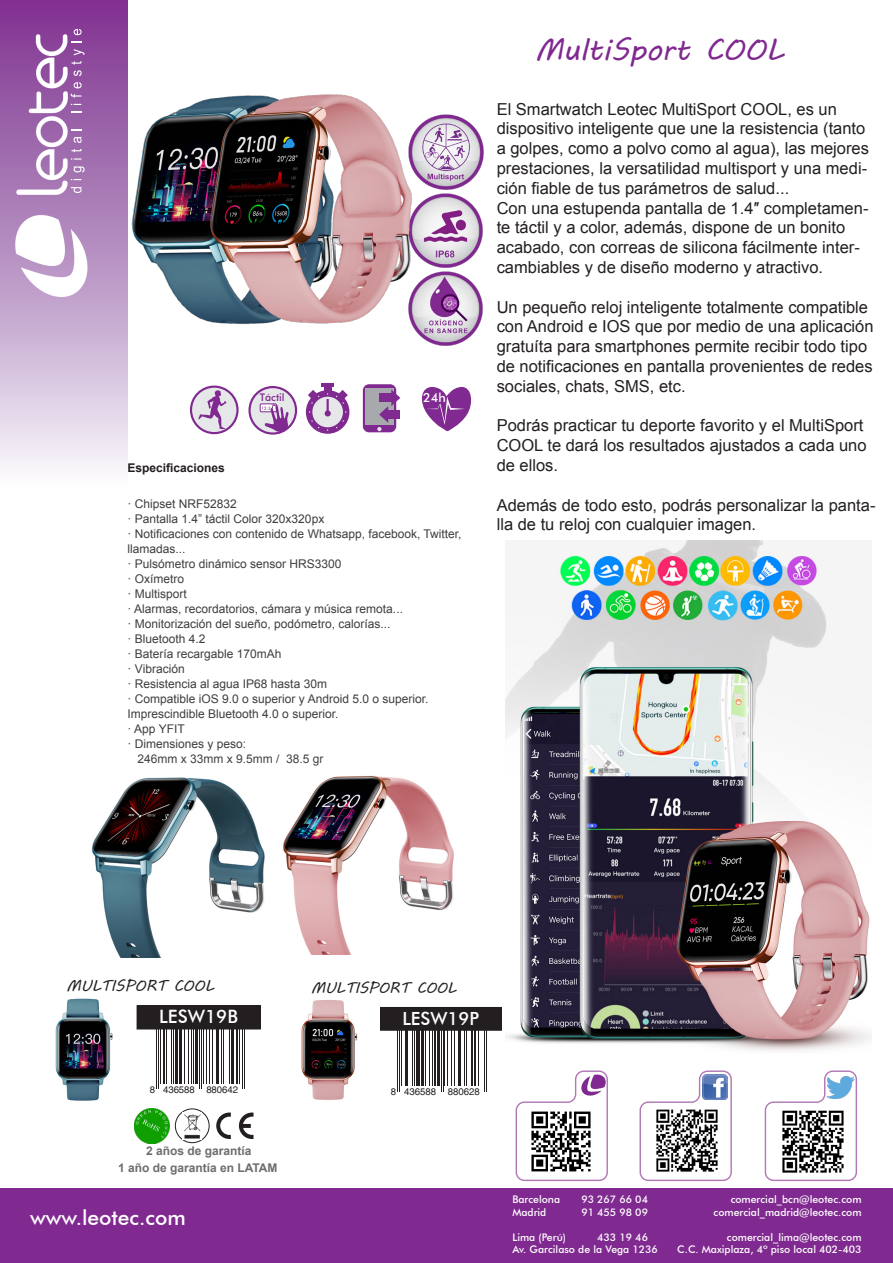
<style>
.page{position:relative;width:893px;height:1263px;background:#fff}
.page>*{position:absolute;margin:0;border:0;box-sizing:border-box;transform-origin:0 0}
.t1{font:30px "MV Boli";color:#802990}
.t2{font:500 21px "Futura BT";color:#fff}
.t3{font:500 18.45px "Futura BT";color:#fff}
.t4{font:500 18.15px "Futura BT";color:#fff}
.t5{font:16.5px/19.8px "Arial";color:#231f20}
.t6{font:15.3px "MV Boli";color:#231f20}
.t7{font:15.15px "MV Boli";color:#231f20}
.t8{font:500 12.6px "Futura BT";color:#fff}
.t9{font:12px/15px "Arial";color:#3e3e3f}
.t10{font:700 12px "Arial";color:#6c6d70}
.t11{font:12px "Arial";color:#414243}
.t12{font:700 12px "Arial";color:#231f20}
.t13{font:500 10.5px "Futura BT";color:#fff}
.t14{font:500 10.5px "Futura BT";color:#802990}
.t15{font:9.6px "Helvetica";color:#231f20}
.t16{font:9.45px "Helvetica";color:#231f20}
</style>
<div class="page">
<img style="left:283px;top:775px;width:171px;height:179px">
<img style="left:91px;top:777px;width:174px;height:180px">
<div style="left:0;top:1188px;width:893px;height:75px;background:#802990"></div>
<svg style="left:639px;top:1070px;width:93px;height:112px"></svg>
<svg style="left:764px;top:1070px;width:93px;height:112px"></svg>
<img style="left:703px;top:1074px;width:24px;height:25px">
<img style="left:827px;top:1076px;width:28px;height:23px">
<div style="left:0;top:0;width:128px;height:486px;background:linear-gradient(to bottom,#7b2d8d,#f4f4f8)"></div>
<img style="left:9px;top:21px;width:86px;height:288px">
<div style="left:306px;top:390px;width:43px;height:44px;background:#802990;border-radius:50%"></div>
<div style="left:324px;top:386px;width:7px;height:6px;background:#802990"></div>
<hr style="left:321px;top:383px;width:13px;height:4px;background:#802990">
<svg style="left:308px;top:390px;width:40px;height:41px"></svg>
<svg style="left:363px;top:384px;width:33px;height:48px"></svg>
<div style="left:366px;top:388px;width:28px;height:37px;background:#a8a9ad"></div>
<svg style="left:377px;top:389px;width:23px;height:42px"></svg>
<svg style="left:191px;top:387px;width:46px;height:46px"></svg>
<div style="left:190px;top:386px;width:49px;height:48px;border:2px solid #802990;border-radius:50%"></div>
<div style="left:250px;top:387px;width:46px;height:46px;background:#e6e7e9;border-radius:50%"></div>
<div style="left:248px;top:386px;width:49px;height:49px;border:2px solid #802990;border-radius:50%"></div>
<svg style="left:198px;top:389px;width:28px;height:40px"></svg>
<div style="left:260px;top:403px;width:17px;height:9px;border:1px solid #802990"></div>
<svg style="left:262px;top:404px;width:27px;height:29px"></svg>
<svg style="left:421px;top:387px;width:51px;height:44px"></svg>
<img style="left:424px;top:114px;width:60px;height:232px">
<svg style="left:515px;top:1070px;width:93px;height:112px"></svg>
<svg style="left:216px;top:1112px;width:37px;height:27px"></svg>
<div style="left:175px;top:1109px;width:34px;height:34px;border:1px solid #231f20;border-radius:50%"></div>
<img style="left:184px;top:1113px;width:18px;height:26px">
<img style="left:135px;top:1108px;width:34px;height:35px">
<hr style="left:397px;top:1010px;width:1px;height:81px;background:#231f20">
<hr style="left:399px;top:1010px;width:1px;height:81px;background:#231f20">
<hr style="left:401px;top:1010px;width:1px;height:76px;background:#231f20">
<hr style="left:405px;top:1010px;width:1px;height:76px;background:#231f20">
<hr style="left:407px;top:1010px;width:1px;height:76px;background:#231f20">
<hr style="left:412px;top:1010px;width:1px;height:76px;background:#231f20">
<hr style="left:414px;top:1010px;width:1px;height:76px;background:#231f20">
<hr style="left:416px;top:1010px;width:4px;height:76px;background:#231f20">
<hr style="left:421px;top:1010px;width:3px;height:76px;background:#231f20">
<hr style="left:425px;top:1010px;width:1px;height:76px;background:#231f20">
<hr style="left:429px;top:1010px;width:1px;height:76px;background:#231f20">
<hr style="left:432px;top:1010px;width:1px;height:76px;background:#231f20">
<hr style="left:434px;top:1010px;width:2px;height:76px;background:#231f20">
<hr style="left:437px;top:1010px;width:3px;height:76px;background:#231f20">
<hr style="left:441px;top:1010px;width:1px;height:81px;background:#231f20">
<hr style="left:443px;top:1010px;width:1px;height:81px;background:#231f20">
<hr style="left:444px;top:1010px;width:1px;height:76px;background:#231f20">
<hr style="left:447px;top:1010px;width:1px;height:76px;background:#231f20">
<hr style="left:451px;top:1010px;width:1px;height:76px;background:#231f20">
<hr style="left:454px;top:1010px;width:1px;height:76px;background:#231f20">
<hr style="left:458px;top:1010px;width:3px;height:76px;background:#231f20">
<hr style="left:462px;top:1010px;width:1px;height:76px;background:#231f20">
<hr style="left:464px;top:1010px;width:1px;height:76px;background:#231f20">
<hr style="left:466px;top:1010px;width:1px;height:76px;background:#231f20">
<hr style="left:471px;top:1010px;width:2px;height:76px;background:#231f20">
<hr style="left:474px;top:1010px;width:2px;height:76px;background:#231f20">
<hr style="left:478px;top:1010px;width:1px;height:76px;background:#231f20">
<hr style="left:484px;top:1010px;width:1px;height:81px;background:#231f20">
<hr style="left:486px;top:1010px;width:1px;height:81px;background:#231f20">
<img style="left:301px;top:1000px;width:83px;height:100px">
<div style="left:381px;top:1007px;width:121px;height:23px;background:#231f20"></div>
<hr style="left:156px;top:1008px;width:1px;height:81px;background:#231f20">
<hr style="left:158px;top:1008px;width:1px;height:81px;background:#231f20">
<hr style="left:160px;top:1008px;width:1px;height:75px;background:#231f20">
<hr style="left:163px;top:1008px;width:2px;height:75px;background:#231f20">
<hr style="left:166px;top:1008px;width:1px;height:75px;background:#231f20">
<hr style="left:171px;top:1008px;width:1px;height:75px;background:#231f20">
<hr style="left:173px;top:1008px;width:1px;height:75px;background:#231f20">
<hr style="left:175px;top:1008px;width:3px;height:75px;background:#231f20">
<hr style="left:179px;top:1008px;width:3px;height:75px;background:#231f20">
<hr style="left:184px;top:1008px;width:1px;height:75px;background:#231f20">
<hr style="left:188px;top:1008px;width:1px;height:75px;background:#231f20">
<hr style="left:191px;top:1008px;width:1px;height:75px;background:#231f20">
<hr style="left:193px;top:1008px;width:1px;height:75px;background:#231f20">
<hr style="left:195px;top:1008px;width:3px;height:75px;background:#231f20">
<hr style="left:199px;top:1008px;width:1px;height:81px;background:#231f20">
<hr style="left:201px;top:1008px;width:1px;height:81px;background:#231f20">
<hr style="left:203px;top:1008px;width:1px;height:75px;background:#231f20">
<hr style="left:206px;top:1008px;width:1px;height:75px;background:#231f20">
<hr style="left:209px;top:1008px;width:1px;height:75px;background:#231f20">
<hr style="left:212px;top:1008px;width:1px;height:75px;background:#231f20">
<hr style="left:216px;top:1008px;width:3px;height:75px;background:#231f20">
<hr style="left:221px;top:1008px;width:1px;height:75px;background:#231f20">
<hr style="left:223px;top:1008px;width:1px;height:75px;background:#231f20">
<hr style="left:229px;top:1008px;width:1px;height:75px;background:#231f20">
<hr style="left:231px;top:1008px;width:3px;height:75px;background:#231f20">
<hr style="left:236px;top:1008px;width:2px;height:75px;background:#231f20">
<hr style="left:239px;top:1008px;width:2px;height:75px;background:#231f20">
<hr style="left:242px;top:1008px;width:1px;height:81px;background:#231f20">
<hr style="left:244px;top:1008px;width:1px;height:81px;background:#231f20">
<img style="left:55px;top:998px;width:86px;height:103px">
<div style="left:137px;top:1006px;width:123px;height:23px;background:#231f20"></div>
<img style="left:113px;top:47px;width:311px;height:311px">
<img style="left:505px;top:540px;width:366px;height:511px">
<p class="t14" style="left:260px;top:390px;width:26px">Táctil</p>
<p class="t8" style="left:423px;top:390px;width:24px">24h</p>
<p class="t12" style="left:128px;top:460px;width:99px">Especificaciones</p>
<p class="t9" style="left:128px;top:497px;width:335px">· Chipset NRF52832<br>· Pantalla 1.4” táctil Color 320x320px<br>· Notificaciones con contenido de Whatsapp, facebook, Twitter, llamadas...<br>· Pulsómetro dinámico sensor HRS3300<br>· Oxímetro<br>· Multisport<br>· Alarmas, recordatorios, cámara y música remota...<br>· Monitorización del sueño, podómetro, calorías...<br>· Bluetooth 4.2<br>· Batería recargable 170mAh<br>· Vibración<br>· Resistencia al agua IP68 hasta 30m<br>· Compatible iOS 9.0 o superior y Android 5.0 o superior.<br>Imprescindible Bluetooth 4.0 o superior.<br>· App YFIT<br>· Dimensiones y peso:</p>
<p class="t11" style="left:138px;top:751px;width:188px">246mm x 33mm x 9.5mm / 38.5 gr</p>
<h1 class="t1" style="left:535px;top:30px;width:250px">MultiSport COOL</h1>
<p class="t5" style="left:497px;top:99px;width:374px">El Smartwatch Leotec MultiSport COOL, es un dispositivo inteligente que une la resistencia (tanto a golpes, como a polvo como al agua), las mejores prestaciones, la versatilidad multisport y una medi&shy;ción fiable de tus parámetros de salud...<br>Con una estupenda pantalla de 1.4″ completamen&shy;te táctil y a color, además, dispone de un bonito acabado, con correas de silicona fácilmente inter&shy;cambiables y de diseño moderno y atractivo.</p>
<p class="t5" style="left:497px;top:297px;width:378px">Un pequeño reloj inteligente totalmente compatible con Android e IOS que por medio de una aplicación gratuíta para smartphones permite recibir todo tipo de notificaciones en pantalla provenientes de redes sociales, chats, SMS, etc.</p>
<p class="t5" style="left:497px;top:416px;width:371px">Podrás practicar tu deporte favorito y el MultiSport<br>COOL te dará los resultados ajustados a cada uno de ellos.</p>
<p class="t5" style="left:497px;top:495px;width:380px">Además de todo esto, podrás personalizar la panta&shy;lla de tu reloj con cualquier imagen.</p>
<p class="t6" style="left:67px;top:975px;width:149px">MULTISPORT COOL</p>
<p class="t3" style="left:159px;top:1005px;width:80px">LESW19B</p>
<p class="t16" style="left:150px;top:1084px;width:90px">8 436588 880642</p>
<p class="t10" style="left:146px;top:1143px;width:107px">2 años de garantía</p>
<p class="t10" style="left:118px;top:1159px;width:161px">1 año de garantía en LATAM</p>
<p class="t2" style="left:30px;top:1205px;width:157px">www.leotec.com</p>
<p class="t7" style="left:311px;top:977px;width:147px">MULTISPORT COOL</p>
<p class="t4" style="left:402px;top:1007px;width:78px">LESW19P</p>
<p class="t15" style="left:391px;top:1086px;width:91px">8 436588 880628</p>
<p class="t13" style="left:512px;top:1193px;width:49px">Barcelona</p>
<p class="t13" style="left:581px;top:1193px;width:68px">93 267 66 04</p>
<p class="t13" style="left:731px;top:1193px;width:132px">comercial_bcn@leotec.com</p>
<p class="t13" style="left:512px;top:1205px;width:36px">Madrid</p>
<p class="t13" style="left:581px;top:1205px;width:68px">91 455 98 09</p>
<p class="t13" style="left:714px;top:1205px;width:149px">comercial_madrid@leotec.com</p>
<p class="t13" style="left:512px;top:1230px;width:55px">Lima (Perú)</p>
<p class="t13" style="left:597px;top:1230px;width:52px">433 19 46</p>
<p class="t13" style="left:727px;top:1230px;width:136px">comercial_lima@leotec.com</p>
<p class="t13" style="left:512px;top:1243px;width:147px">Av. Garcilaso de la Vega 1236</p>
<p class="t13" style="left:677px;top:1243px;width:186px">C.C. Maxiplaza, 4º piso local 402-403</p>
</div>
